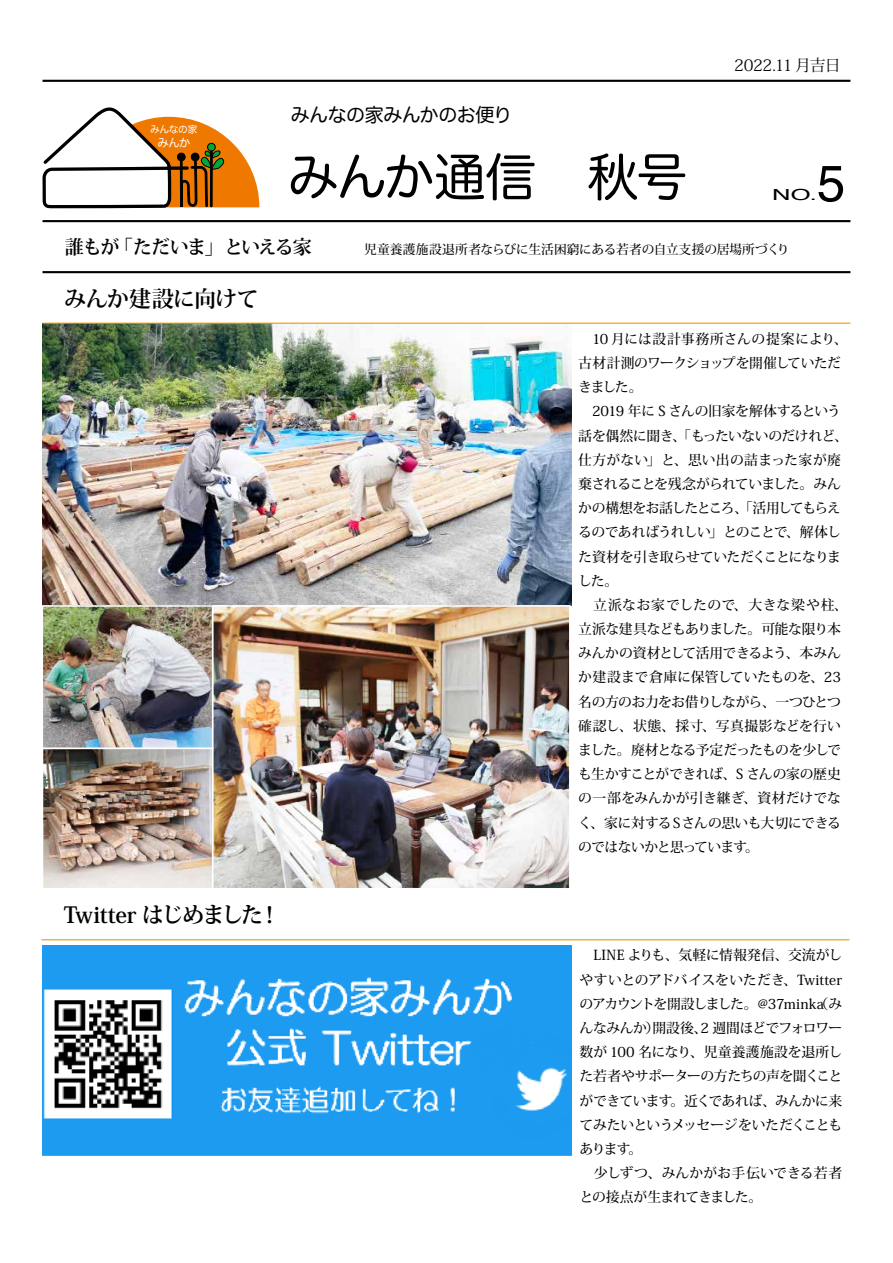
<style>
.page{position:relative;width:893px;height:1263px;background:#fff}
.page>*{position:absolute;margin:0;border:0;box-sizing:border-box;transform-origin:0 0}
.t1{font:51px "Hira Maru Pro W4";letter-spacing:-.035em;color:#000}
.t2{font:51px "Helvetica";color:#000}
.t3{font:700 22.35px "Koz Min Pr 6 N";letter-spacing:-.05em;color:#000}
.t4{font:700 19.2px "Koz Min Pr 6 N";letter-spacing:-.075em;color:#000}
.t5{font:19.2px "Hira Maru Pro W4";letter-spacing:-.03em;color:#000}
.t6{font:15.9px "Koz Min Pr 6 N";letter-spacing:-.045em;color:#000}
.t7{font:15.3px "Helvetica";color:#000;scale:1.67 1}
.t8{font:500 13.8px/24.2px "Koz Min Pr 6 N";letter-spacing:-.035em;color:#000}
.t9{font:500 12.75px "Koz Min Pr 6 N";letter-spacing:-.005em;color:#000}
.t10{font:11.4px "Hira Maru Pro W4";color:#fff}
.t11{font:9.75px "Hira Maru Pro W4";letter-spacing:-.045em;color:#fff}
</style>
<div class="page">
<svg style="left:43px;top:107px;width:216px;height:101px"></svg>
<hr style="left:210px;top:151px;width:3px;height:55px;background:#000">
<div style="left:208px;top:143px;width:7px;height:8px;background:#00a73b;border-radius:50%"></div>
<div style="left:207px;top:143px;width:8px;height:8px;border:1px solid #000;border-radius:50%"></div>
<img style="left:42px;top:323px;width:529px;height:563px">
<div style="left:212px;top:605px;width:359px;height:284px;border:2px solid #fff"></div>
<img style="left:43px;top:946px;width:528px;height:210px">
<div style="left:42px;top:605px;width:171px;height:144px;border:2px solid #fff"></div>
<div style="left:42px;top:748px;width:171px;height:141px;border:2px solid #fff"></div>
<hr style="left:43px;top:80px;width:807px;height:2px;background:#000">
<hr style="left:43px;top:220px;width:807px;height:2px;background:#000">
<hr style="left:43px;top:271px;width:807px;height:2px;background:#000">
<hr style="left:43px;top:323px;width:807px;height:1px;background:#f39700">
<hr style="left:41px;top:939px;width:808px;height:1px;background:#f39700">
<p class="t11" style="left:150px;top:121px;width:49px">みんなの家</p>
<p class="t10" style="left:157px;top:132px;width:35px">みんか</p>
<h3 class="t5" style="left:291px;top:98px;width:223px">みんなの家みんかのお便り</h3>
<p class="t6" style="left:734px;top:56px;width:108px">2022.11 月吉日</p>
<h1 class="t1" style="left:287px;top:133px;width:402px">みんか通信　秋号</h1>
<h3 class="t4" style="left:65px;top:236px;width:249px">誰もが「ただいま」といえる家</h3>
<h1 class="t2" style="left:817px;top:144px;width:30px">5</h1>
<p class="t7" style="left:772px;top:183px;width:28px">NO.</p>
<p class="t9" style="left:364px;top:242px;width:427px">児童養護施設退所者ならびに生活困窮にある若者の自立支援の居場所づくり</p>
<h2 class="t3" style="left:64px;top:286px;width:196px">みんか建設に向けて</h2>
<h2 class="t3" style="left:64px;top:902px;width:218px">Twitter はじめました！</h2>
<p class="t8" style="left:578px;top:327px;width:271px;text-indent:14px">10 月には設計事務所さんの提案により、古材計測のワークショップを開催していただきました。<br>　2019 年に S さんの旧家を解体するという話を偶然に聞き、「もったいないのだけれど、仕方がない」と、思い出の詰まった家が廃棄されることを残念がられていました。みんかの構想をお話したところ、「活用してもらえるのであればうれしい」とのことで、解体した資材を引き取らせていただくことになりました。<br>　立派なお家でしたので、大きな梁や柱、立派な建具などもありました。可能な限り本みんかの資材として活用できるよう、本みんか建設まで倉庫に保管していたものを、23名の方のお力をお借りしながら、一つひとつ確認し、状態、採寸、写真撮影などを行いました。廃材となる予定だったものを少しでも生かすことができれば、S さんの家の歴史の一部をみんかが引き継ぎ、資材だけでなく、家に対するＳさんの思いも大切にできるのではないかと思っています。</p>
<p class="t8" style="left:580px;top:944px;width:264px;text-indent:14px">LINE よりも、気軽に情報発信、交流がしやすいとのアドバイスをいただき、Twitterのアカウントを開設しました。@37minka（みんなみんか）開設後、2 週間ほどでフォロワー数が 100 名になり、児童養護施設を退所した若者やサポーターの方たちの声を聞くことができています。近くであれば、みんかに来てみたいというメッセージをいただくこともあります。<br>　少しずつ、みんかがお手伝いできる若者との接点が生まれてきました。</p>
</div>
